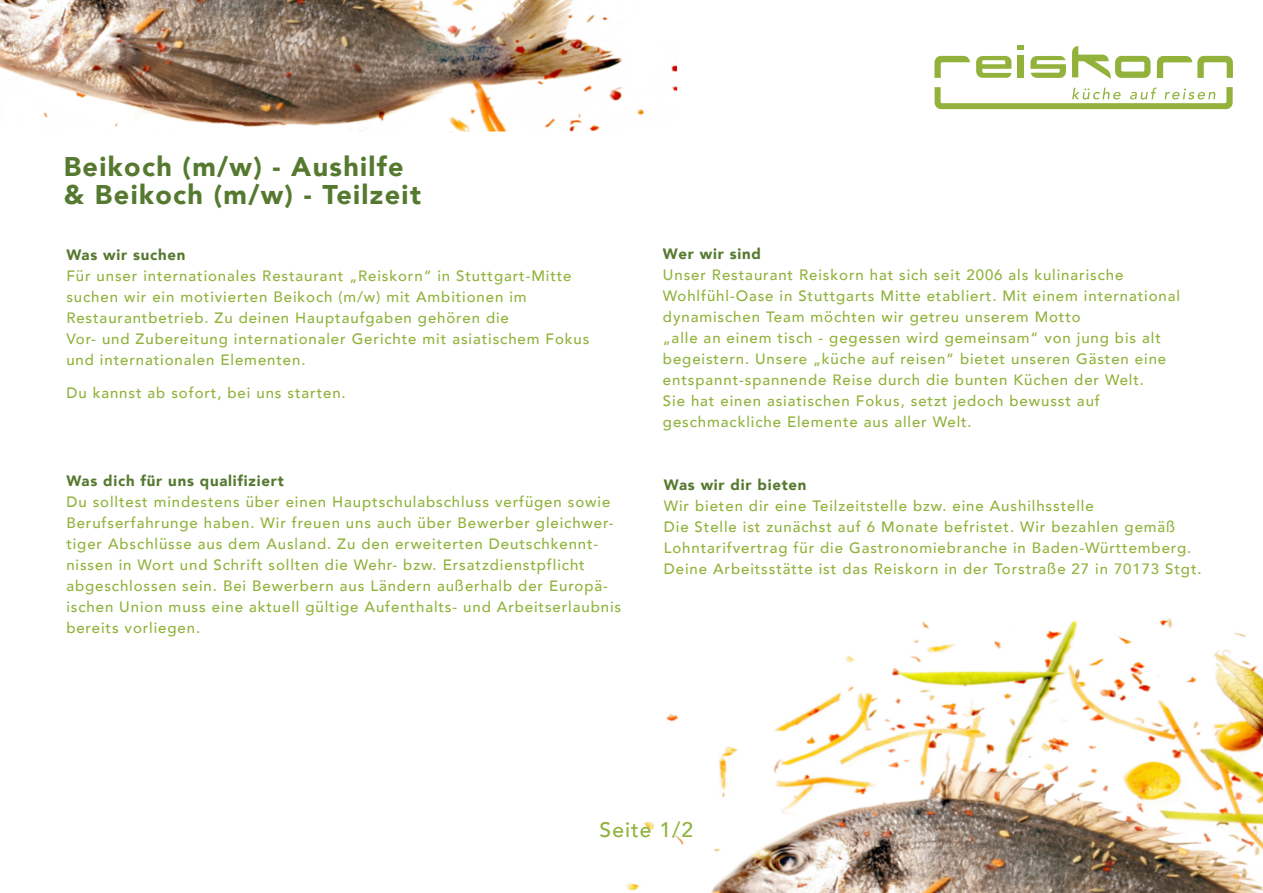
<style>
.page{position:relative;width:1263px;height:893px;background:#fff}
.page>*{position:absolute;margin:0;border:0;box-sizing:border-box;transform-origin:0 0}
.t1{font:900 27px "Avenir";letter-spacing:.05em;color:#567930}
.t2{font:500 21px "Avenir";letter-spacing:.05em;color:#92b23c}
.t3{font:500 15px/21px "Avenir";letter-spacing:.06em;color:#92b23c}
.t4{font:900 15px "Avenir";letter-spacing:.05em;color:#567930}
</style>
<div class="page">
<svg style="left:934px;top:56px;width:36px;height:22px"></svg>
<svg style="left:976px;top:56px;width:36px;height:22px"></svg>
<svg style="left:1030px;top:56px;width:36px;height:22px"></svg>
<svg style="left:1157px;top:56px;width:76px;height:22px"></svg>
<svg style="left:1018px;top:45px;width:6px;height:5px"></svg>
<div style="left:1018px;top:56px;width:6px;height:22px;background:#92b23c"></div>
<svg style="left:1072px;top:46px;width:79px;height:33px"></svg>
<svg style="left:934px;top:87px;width:299px;height:22px"></svg>
<img style="left:0;top:0;width:677px;height:132px">
<img style="left:626px;top:618px;width:637px;height:275px">
<p class="t1" style="left:64px;top:143px;width:341px">Beikoch (m/w) - Aushilfe</p>
<p class="t1" style="left:64px;top:171px;width:359px">&amp; Beikoch (m/w) - Teilzeit</p>
<p class="t4" style="left:66px;top:242px;width:121px">Was wir suchen</p>
<p class="t3" style="left:66px;top:265px;width:507px">Für unser internationales Restaurant „Reiskorn“ in Stuttgart-Mitte</p>
<p class="t3" style="left:66px;top:286px;width:462px">suchen wir ein motivierten Beikoch (m/w) mit Ambitionen im</p>
<p class="t3" style="left:66px;top:307px;width:444px">Restaurantbetrieb. Zu deinen Hauptaufgaben gehören die</p>
<p class="t3" style="left:66px;top:328px;width:525px">Vor- und Zubereitung internationaler Gerichte mit asiatischem Fokus</p>
<p class="t3" style="left:66px;top:349px;width:241px">und internationalen Elementen.</p>
<p class="t3" style="left:66px;top:382px;width:281px">Du kannst ab sofort, bei uns starten.</p>
<p class="t4" style="left:66px;top:467px;width:219px">Was dich für uns qualifiziert</p>
<p class="t3" style="left:66px;top:490px;width:556px">Du solltest mindestens über einen Hauptschulabschluss verfügen sowie Berufserfahrunge haben. Wir freuen uns auch über Bewerber gleichwer&shy;tiger Abschlüsse aus dem Ausland. Zu den erweiterten Deutschkennt&shy;nissen in Wort und Schrift sollten die Wehr- bzw. Ersatzdienstpflicht abgeschlossen sein. Bei Bewerbern aus Ländern außerhalb der Europä&shy;ischen Union muss eine aktuell gültige Aufenthalts- und Arbeitserlaubnis bereits vorliegen.</p>
<p class="t4" style="left:663px;top:241px;width:99px">Wer wir sind</p>
<p class="t3" style="left:663px;top:264px;width:462px">Unser Restaurant Reiskorn hat sich seit 2006 als kulinarische</p>
<p class="t3" style="left:663px;top:285px;width:519px">Wohlfühl-Oase in Stuttgarts Mitte etabliert. Mit einem international</p>
<p class="t3" style="left:663px;top:306px;width:419px">dynamischen Team möchten wir getreu unserem Motto</p>
<p class="t3" style="left:663px;top:327px;width:499px">„alle an einem tisch - gegessen wird gemeinsam“ von jung bis alt</p>
<p class="t3" style="left:663px;top:348px;width:505px">begeistern. Unsere „küche auf reisen“ bietet unseren Gästen eine</p>
<p class="t3" style="left:663px;top:369px;width:483px">entspannt-spannende Reise durch die bunten Küchen der Welt.</p>
<p class="t3" style="left:663px;top:390px;width:438px">Sie hat einen asiatischen Fokus, setzt jedoch bewusst auf</p>
<p class="t3" style="left:663px;top:411px;width:310px">geschmackliche Elemente aus aller Welt.</p>
<p class="t4" style="left:664px;top:472px;width:144px">Was wir dir bieten</p>
<p class="t3" style="left:664px;top:494px;width:431px">Wir bieten dir eine Teilzeitstelle bzw. eine Aushilhsstelle</p>
<p class="t3" style="left:664px;top:515px;width:513px">Die Stelle ist zunächst auf 6 Monate befristet. Wir bezahlen gemäß</p>
<p class="t3" style="left:664px;top:536px;width:529px">Lohntarifvertrag für die Gastronomiebranche in Baden-Württemberg.</p>
<p class="t3" style="left:664px;top:557px;width:539px">Deine Arbeitsstätte ist das Reiskorn in der Torstraße 27 in 70173 Stgt.</p>
<p class="t2" style="left:600px;top:812px;width:95px">Seite 1/2</p>
</div>
